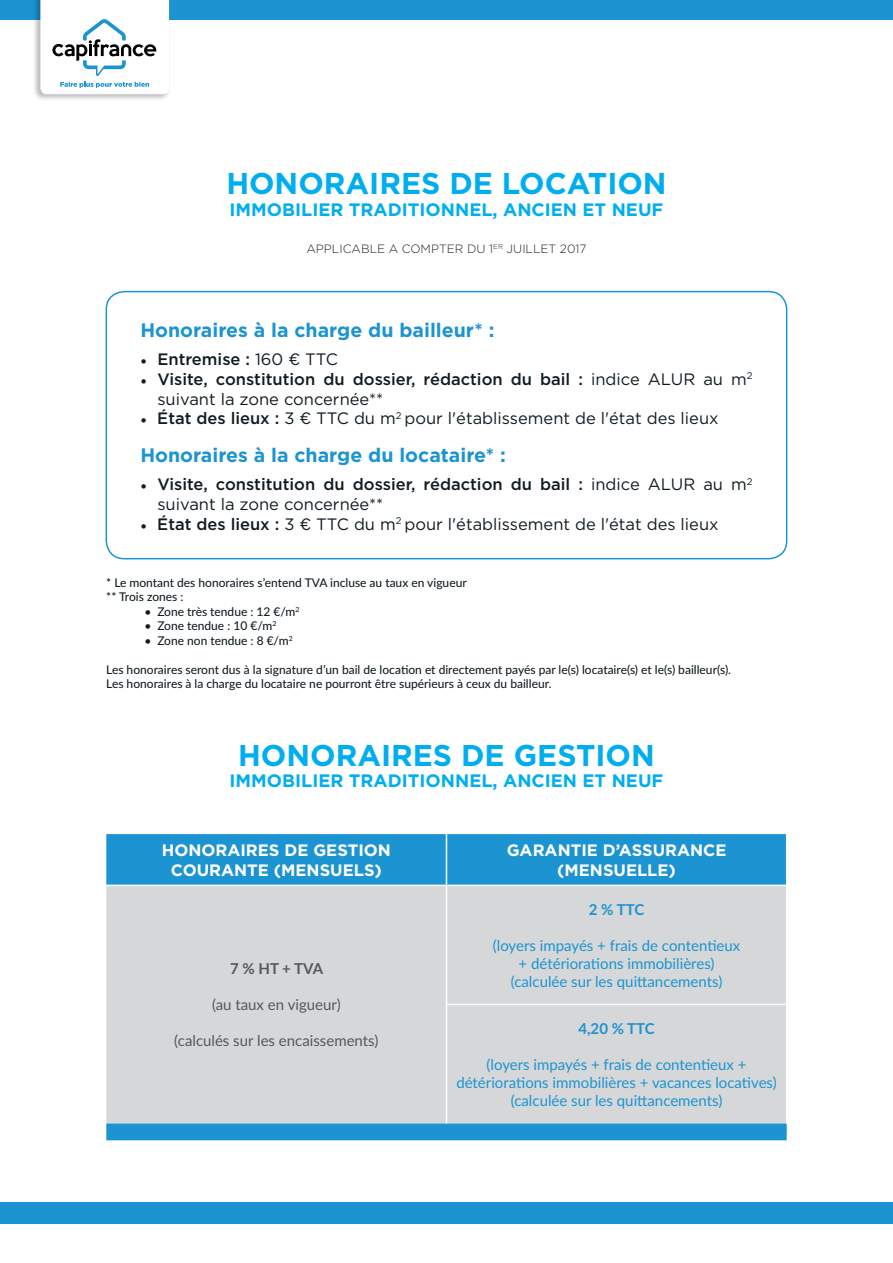
<style>
.page{position:relative;width:893px;height:1263px;background:#fff}
.page>*{position:absolute;margin:0;border:0;box-sizing:border-box;transform-origin:0 0}
.t1{font:700 30px "Gotham";color:#00aeef}
.t2{font:700 19.5px "Gotham";color:#1c94d2}
.t3{font:700 18px "Gotham";color:#00aeef}
.t4{font:500 16.5px/19.8px "Gotham";color:#111c22}
.t5{font:16.5px "Gotham";color:#111c22}
.t6{font:700 16.5px/19.8px "Gotham";color:#fff;text-align:center}
.t7{font:15px/18px "Lato";color:#1c94d2;text-align:center}
.t8{font:15px "Lato";color:#57585a}
.t9{font:700 15px "Lato";color:#1c94d2}
.t10{font:700 15px "Lato";color:#57585a}
.t11{font:500 12px/14.4px "Lato";color:#111c22}
.t12{font:300 12px "Gotham";color:#231f20}
.s1{font-family:"Minion Pro"}
.s2{font-weight:400}
.s3{font-family:"Minion Pro";font-weight:500}
.s4{font-weight:500}
.s5{color:#0e1a1f}
</style>
<div class="page">
<div style="left:0;top:0;width:893px;height:19px;background:#1c94d2"></div>
<div style="left:33px;top:0;width:138px;height:102px;background:#231f20;opacity:.3"></div>
<svg style="left:40px;top:0;width:129px;height:94px"></svg>
<div style="left:0;top:1209px;width:893px;height:15px;background:#1c94d2"></div>
<div style="left:106px;top:291px;width:681px;height:268px;border:2px solid #1c94d2;border-radius:18px"></div>
<div style="left:0;top:1203px;width:893px;height:14px;background:#1c94d2"></div>
<div style="left:106px;top:834px;width:680px;height:50px;background:#1c94d2"></div>
<div style="left:106px;top:886px;width:680px;height:237px;background:#d6d7d8"></div>
<div style="left:106px;top:1123px;width:681px;height:17px;background:#1c94d2"></div>
<hr style="left:446px;top:886px;width:1px;height:118px;background:#fff">
<hr style="left:446px;top:1004px;width:1px;height:119px;background:#fff">
<hr style="left:446px;top:834px;width:1px;height:50px;background:#fff">
<hr style="left:447px;top:1004px;width:339px;height:1px;background:#fff">
<h1 class="t1" style="left:226px;top:164px;width:442px">HONORAIRES DE LOCATION</h1>
<h3 class="t3" style="left:230px;top:197px;width:435px">IMMOBILIER TRADITIONNEL, ANCIEN ET NEUF</h3>
<p class="t12" style="left:306px;top:241px;width:282px">APPLICABLE A COMPTER DU 1<sup>ER</sup> JUILLET 2017</p>
<h2 class="t2" style="left:140px;top:317px;width:356px">Honoraires à la charge du bailleur* :</h2>
<h3 class="t4" style="left:140px;top:349px;width:199px"><span class="s1">•</span> Entremise : <span class="s2">160 € TTC</span></h3>
<h3 class="t4" style="left:157px;top:369px;width:597px;text-indent:-17px"><span class="s1">•</span> Visite, constitution du dossier, rédaction du bail : <span class="s2">indice ALUR au m</span><sup>2 </sup><span class="s2">suivant la zone concernée**</span></h3>
<h3 class="t5" style="left:140px;top:408px;width:580px"><span class="s3">•</span> <span class="s4">État des lieux :</span> <span class="s5">3 € TTC du m</span><sup>2</sup> pour l'établissement de l'état des lieux</h3>
<h2 class="t2" style="left:140px;top:442px;width:367px">Honoraires à la charge du locataire* :</h2>
<h3 class="t4" style="left:157px;top:474px;width:597px;text-indent:-17px"><span class="s1">•</span> Visite, constitution du dossier, rédaction du bail : <span class="s2">indice ALUR au m</span><sup>2 </sup><span class="s2">suivant la zone concernée**</span></h3>
<h3 class="t5" style="left:140px;top:513px;width:580px"><span class="s3">•</span> <span class="s4">État des lieux :</span> <span class="s5">3 € TTC du m</span><sup>2</sup> pour l'établissement de l'état des lieux</h3>
<p class="t11" style="left:106px;top:575px;width:362px">* Le montant des honoraires s’entend TVA incluse au taux en vigueur ** Trois zones :</p>
<p class="t11" style="left:145px;top:604px;width:156px">• Zone très tendue : 12 €/m<sup>2</sup></p>
<p class="t11" style="left:145px;top:618px;width:133px">• Zone tendue : 10 €/m<sup>2</sup></p>
<p class="t11" style="left:145px;top:633px;width:150px">• Zone non tendue : 8 €/m<sup>2</sup></p>
<p class="t11" style="left:106px;top:661px;width:626px">Les honoraires seront dus à la signature d’un bail de location et directement payés par le(s) locataire(s) et le(s) bailleur(s).<br>Les honoraires à la charge du locataire ne pourront être supérieurs à ceux du bailleur.</p>
<h1 class="t1" style="left:238px;top:735px;width:418px">HONORAIRES DE GESTION</h1>
<h3 class="t3" style="left:230px;top:769px;width:435px">IMMOBILIER TRADITIONNEL, ANCIEN ET NEUF</h3>
<h3 class="t6" style="left:162px;top:840px;width:231px">HONORAIRES DE GESTION<br>COURANTE (MENSUELS)</h3>
<h3 class="t6" style="left:507px;top:840px;width:221px">GARANTIE D’ASSURANCE (MENSUELLE)</h3>
<p class="t10" style="left:230px;top:958px;width:94px">7 % HT + TVA</p>
<p class="t8" style="left:212px;top:994px;width:130px">(au taux en vigueur)</p>
<p class="t8" style="left:174px;top:1030px;width:206px">(calculés sur les encaissements)</p>
<p class="t9" style="left:589px;top:898px;width:57px">2 % TTC</p>
<p class="t7" style="left:493px;top:936px;width:249px">(loyers impayés + frais de contentieux + détériorations immobilières) (calculée sur les quittancements)</p>
<p class="t9" style="left:578px;top:1017px;width:78px">4,20 % TTC</p>
<p class="t7" style="left:456px;top:1055px;width:322px">(loyers impayés + frais de contentieux + détériorations immobilières + vacances locatives) (calculée sur les quittancements)</p>
</div>
